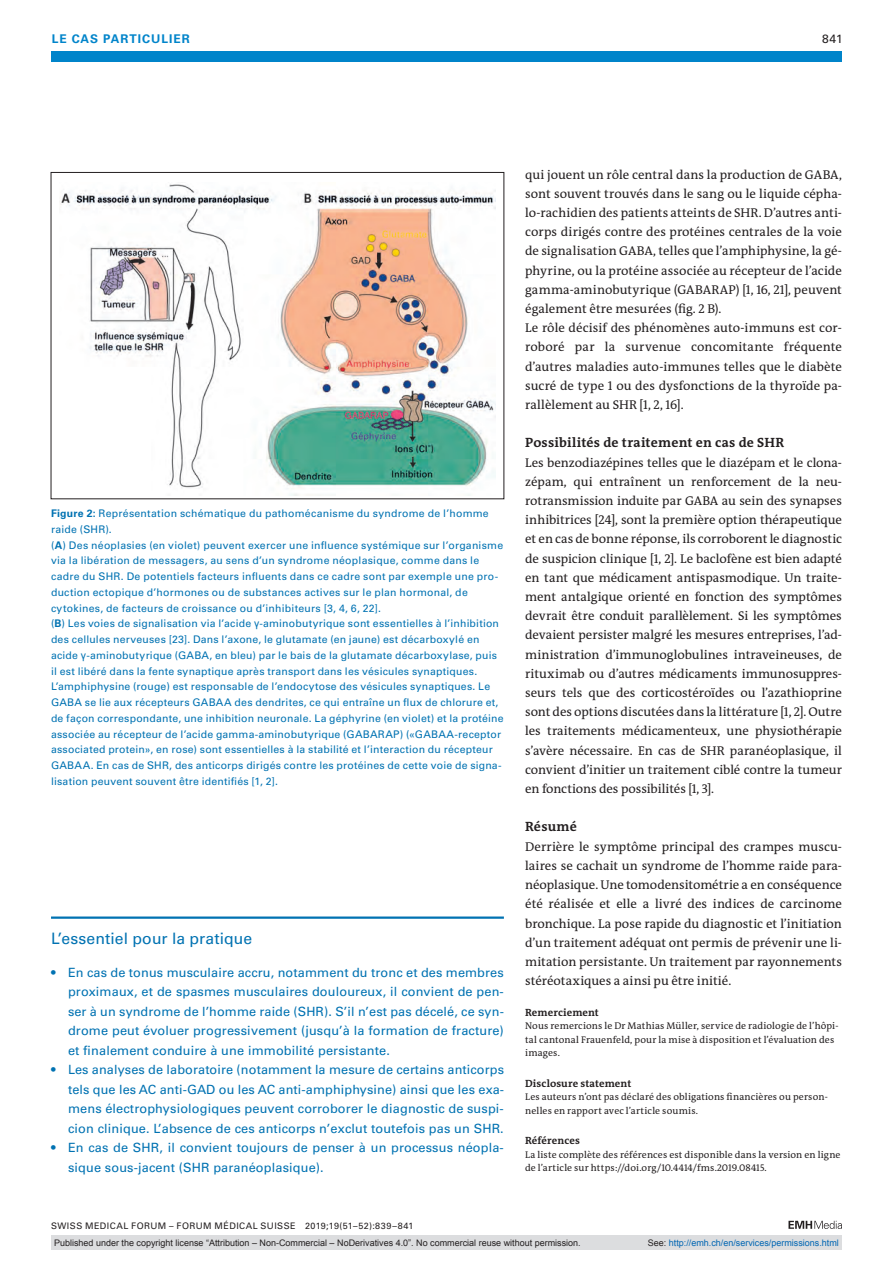
<style>
.page{position:relative;width:893px;height:1263px;background:#fff}
.page>*{position:absolute;margin:0;border:0;box-sizing:border-box;transform-origin:0 0}
.t1{font:15.75px "Univers LT Std";letter-spacing:.005em;color:#0072b2}
.t2{font:700 13.5px "The Antiqua B W7";letter-spacing:.015em;color:#231f20}
.t3{font:12.75px/19.2px "The Antiqua B W5 Plain";color:#231f20;text-align:justify}
.t4{font:12.75px/19.5px "Univers LT Std";letter-spacing:.01em;color:#0072b2;text-align:justify}
.t5{font:700 12px "Univers LT Std";color:#0084ca}
.t6{font:12px "Univers LT Std";color:#231f20}
.t7{font:10.5px/15.8px "Univers LT Std";letter-spacing:.02em;color:#0072b2}
.t8{font:700 10.5px "The Antiqua B W7";letter-spacing:.015em;color:#231f20}
.t9{font:9.75px/13.5px "The Antiqua B W5 Plain";letter-spacing:.015em;color:#231f20}
.t10{font:9px "Arial";color:#231f20}
.t11{font:9px "Univers LT Std";letter-spacing:.05em;color:#231f20}
.t12{font:9px "Arial";color:#0166b3}
.s1{font-weight:700}
.s2{font-family:"Arial"}
.s3{color:#231f20}
</style>
<div class="page">
<div style="left:51px;top:51px;width:791px;height:11px;background:#0084ca"></div>
<svg style="left:788px;top:1221px;width:54px;height:8px"></svg>
<hr style="left:51px;top:916px;width:453px;height:3px;background:#0072b2">
<img style="left:60px;top:184px;width:435px;height:312px">
<div style="left:51px;top:1235px;width:791px;height:15px;background:#dcdddf"></div>
<p class="t5" style="left:52px;top:31px;width:30px">LE CAS</p>
<p class="t5" style="left:103px;top:31px;width:9px">PARTICULIER</p>
<p class="t6" style="left:822px;top:31px;width:22px">841</p>
<p class="t7" style="left:51px;top:505px;width:454px"><span class="s1">FIGURE 2:</span> Représentation schématique du pathomécanisme du syndrome de l’homme raide (SHR).<br>(<span class="s1">A</span>) Des néoplasies (en violet) peuvent exercer une influence systémique sur l’organisme via la libération de messagers, au sens d’un syndrome néoplasique, comme dans le cadre du SHR. De potentiels facteurs influents dans ce cadre sont par exemple une pro&shy;duction ectopique d’hormones ou de substances actives sur le plan hormonal, de cytokines, de facteurs de croissance ou d’inhibiteurs [3, 4, 6, 22].<br>(<span class="s1">B</span>) Les voies de signalisation via l’acide <span class="s2">γ</span>-aminobutyrique sont essentielles à l’inhibition des cellules nerveuses [23]. Dans l’axone, le glutamate (en jaune) est décarboxylé en acide <span class="s2">γ</span>-aminobutyrique (GABA, en bleu) par le bais de la glutamate décarboxylase, puis il est libéré dans la fente synaptique après transport dans les vésicules synaptiques.<br>L’amphiphysine (rouge) est responsable de l’endocytose des vésicules synaptiques. Le GABA se lie aux récepteurs GABAA des dendrites, ce qui entraîne un flux de chlorure et, de façon correspondante, une inhibition neuronale. La géphyrine (en violet) et la protéine associée au récepteur de l’acide gamma-aminobutyrique (GABARAP) («GABAA-receptor associated protein», en rose) sont essentielles à la stabilité et l’interaction du récepteur GABAA. En cas de SHR, des anticorps dirigés contre les protéines de cette voie de signa&shy;lisation peuvent souvent être identifiés [1, 2].</p>
<p class="t1" style="left:51px;top:929px;width:203px">L’essentiel pour la pratique</p>
<p class="t4" style="left:68px;top:962px;width:437px;text-indent:-17px">• En cas de tonus musculaire accru, notamment du tronc et des membres proximaux, et de spasmes musculaires douloureux, il convient de pen&shy;ser à un syndrome de l’homme raide (SHR). S’il n’est pas décelé, ce syn&shy;drome peut évoluer progressivement (jusqu’à la formation de fracture) et finalement conduire à une immobilité persistante.</p>
<p class="t4" style="left:68px;top:1060px;width:437px;text-indent:-17px">• Les analyses de laboratoire (notamment la mesure de certains anticorps tels que les AC anti-GAD ou les AC anti-amphiphysine) ainsi que les exa&shy;mens électrophysiologiques peuvent corroborer le diagnostic de suspi&shy;cion clinique. L’absence de ces anticorps n’exclut toutefois pas un SHR.</p>
<p class="t4" style="left:68px;top:1138px;width:437px;text-indent:-17px">• En cas de SHR, il convient toujours de penser à un processus néopla&shy;sique sous-jacent (SHR paranéoplasique).</p>
<p class="t11" style="left:51px;top:1220px;width:364px">SWISS MEDICAL FORUM – FORUM MÉDICAL SUISSE 2019;19(51–52):839–841</p>
<p class="t3" style="left:525px;top:165px;width:318px;text-align:left">qui jouent un rôle central dans la production de GABA, sont souvent trouvés dans le sang ou le liquide cépha&shy;lo-rachidien des patients atteints de SHR. D’autres anti&shy;corps dirigés contre des protéines centrales de la voie de signalisation GABA, telles que l’amphiphysine, la gé&shy;phyrine, ou la protéine associée au récepteur de l’acide gamma-aminobutyrique (GABARAP) [1, 16, 21], peuvent également être mesurées (fig. 2 B).<br>Le rôle décisif des phénomènes auto-immuns est cor&shy;roboré par la survenue concomitante fréquente d’autres maladies auto-immunes telles que le diabète sucré de type 1 ou des dysfonctions de la thyroïde pa&shy;rallèlement au SHR [1, 2, 16].</p>
<p class="t2" style="left:525px;top:434px;width:260px">Possibilités de traitement en cas de SHR</p>
<p class="t3" style="left:525px;top:453px;width:318px">Les benzodiazépines telles que le diazépam et le clona&shy;zépam, qui entraînent un renforcement de la neu&shy;rotransmission induite par GABA au sein des synapses inhibitrices [24], sont la première option thérapeutique et en cas de bonne réponse, ils corroborent le diagnostic de suspicion clinique [1, 2]. Le baclofène est bien adapté en tant que médicament antispasmodique. Un traite&shy;ment antalgique orienté en fonction des symptômes devrait être conduit parallèlement. Si les symptômes devaient persister malgré les mesures entreprises, l’ad&shy;ministration d’immunoglobulines intraveineuses, de rituximab ou d’autres médicaments immunosuppres&shy;seurs tels que des corticostéroïdes ou l’azathioprine sont des options discutées dans la littérature [1, 2]. Outre les traitements médicamenteux, une physiothérapie s’avère nécessaire. En cas de SHR paranéoplasique, il convient d’initier un traitement ciblé contre la tumeur en fonctions des possibilités [1, 3].</p>
<p class="t2" style="left:525px;top:818px;width:53px">Résumé</p>
<p class="t3" style="left:525px;top:837px;width:318px">Derrière le symptôme principal des crampes muscu&shy;laires se cachait un syndrome de l’homme raide para&shy;néoplasique. Une tomodensitométrie a en conséquence été réalisée et elle a livré des indices de carcinome bronchique. La pose rapide du diagnostic et l’initiation d’un traitement adéquat ont permis de prévenir une li&shy;mitation persistante. Un traitement par rayonnements stéréotaxiques a ainsi pu être initié.</p>
<p class="t8" style="left:525px;top:1005px;width:75px">Remerciement</p>
<p class="t9" style="left:525px;top:1019px;width:315px">Nous remercions le Dr Mathias Müller, service de radiologie de l’hôpi&shy;tal cantonal Frauenfeld, pour la mise à disposition et l’évaluation des images.</p>
<p class="t8" style="left:525px;top:1076px;width:108px">Disclosure statement</p>
<p class="t9" style="left:525px;top:1090px;width:304px">Les auteurs n’ont pas déclaré des obligations financières ou person&shy;nelles en rapport avec l’article soumis.</p>
<p class="t8" style="left:525px;top:1134px;width:56px">Références</p>
<p class="t9" style="left:525px;top:1148px;width:317px">La liste complète des références est disponible dans la version en ligne de l’article sur https://doi.org/10.4414/fms.2019.08415.</p>
<p class="t10" style="left:54px;top:1237px;width:528px">Published under the copyright license “Attribution – Non-Commercial – NoDerivatives 4.0”. No commercial reuse without permission.</p>
<p class="t12" style="left:648px;top:1237px;width:193px"><span class="s3">See:</span> http://emh.ch/en/services/permissions.html</p>
</div>
